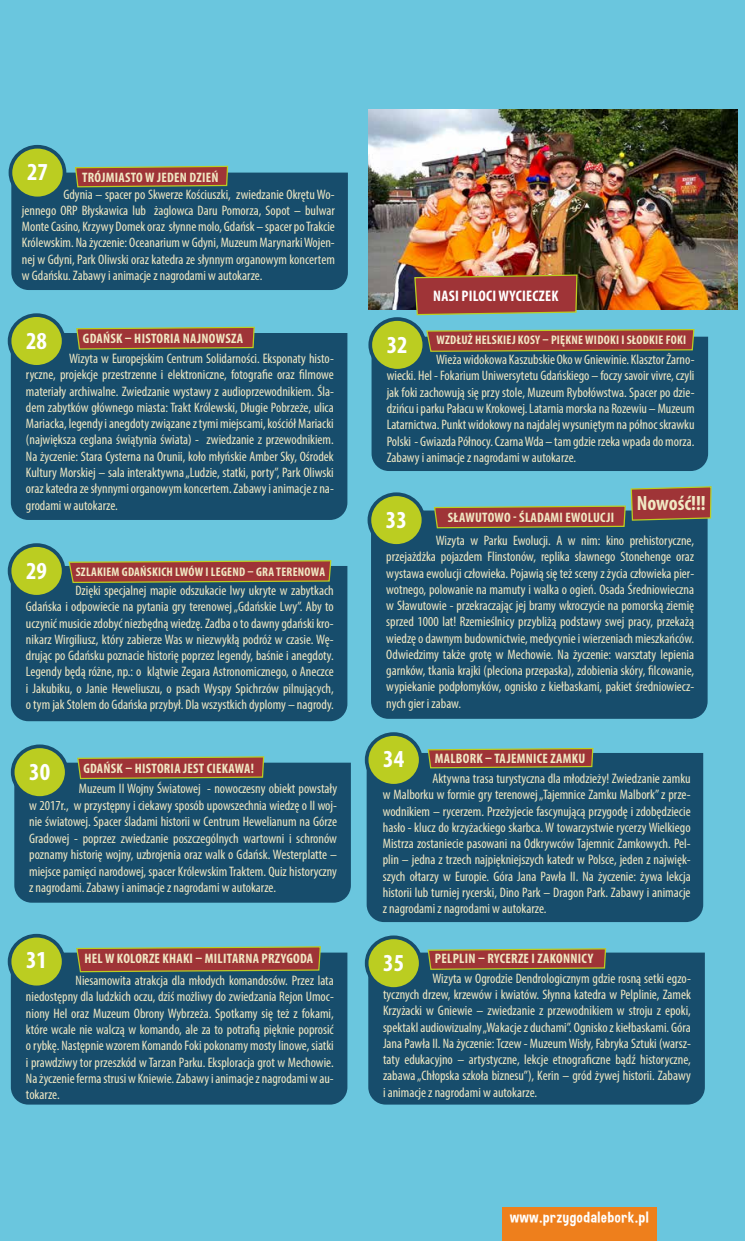
<style>
.page{position:relative;width:745px;height:1241px;background:#fff}
.page>*{position:absolute;margin:0;border:0;box-sizing:border-box;transform-origin:0 0}
.t1{font:700 condensed 24.5px "Myriad Pro";color:#fff}
.t2{font:700 condensed 20.75px "Myriad Pro";letter-spacing:-.005em;color:#f0e8c3}
.t3{font:15.75px "Dimbo";letter-spacing:.05em;color:#fff}
.t4{font:700 condensed 15.38px "Myriad Pro";letter-spacing:.02em;color:#fff}
.t5{font:condensed 13.75px/16.2px "Myriad Pro";color:#f0e8c3;text-align:justify}
.t6{font:700 condensed 13.75px "Myriad Pro";letter-spacing:.02em;color:#f0e8c3}
.t7{font:700 condensed 12.5px "Myriad Pro";letter-spacing:.02em;color:#f0e8c3}
.s1{font-size:24.5px;color:#fff}
</style>
<div class="page">
<div style="left:0;top:0;width:744px;height:1240px;background:#6ac6de"></div>
<div style="left:11px;top:566px;width:336px;height:155px;background:#174d6c"></div>
<div style="left:10px;top:545px;width:54px;height:51px;background:#bbcd21;border-radius:50%"></div>
<div style="left:8px;top:543px;width:57px;height:55px;border:4px solid #174d6c;border-radius:50%"></div>
<svg style="left:68px;top:559px;width:264px;height:24px;background:#985143"></svg>
<div style="left:11px;top:333px;width:336px;height:187px;background:#174d6c"></div>
<div style="left:10px;top:315px;width:54px;height:52px;background:#bbcd21;border-radius:50%"></div>
<div style="left:8px;top:313px;width:57px;height:55px;border:4px solid #174d6c;border-radius:50%"></div>
<svg style="left:75px;top:326px;width:180px;height:24px;background:#964f41"></svg>
<div style="left:371px;top:336px;width:336px;height:135px;background:#174d6c"></div>
<div style="left:370px;top:319px;width:54px;height:51px;background:#bbcd21;border-radius:50%"></div>
<div style="left:368px;top:317px;width:58px;height:55px;border:4px solid #174d6c;border-radius:50%"></div>
<svg style="left:425px;top:328px;width:269px;height:24px;background:#985043"></svg>
<div style="left:11px;top:952px;width:336px;height:152px;background:#174d6c"></div>
<div style="left:10px;top:935px;width:54px;height:52px;background:#bbcd21;border-radius:50%"></div>
<div style="left:8px;top:933px;width:57px;height:56px;border:4px solid #174d6c;border-radius:50%"></div>
<svg style="left:75px;top:945px;width:246px;height:27px;background:#994f43"></svg>
<div style="left:368px;top:952px;width:336px;height:152px;background:#174d6c"></div>
<div style="left:366px;top:937px;width:54px;height:51px;background:#bbcd21;border-radius:50%"></div>
<div style="left:364px;top:935px;width:58px;height:55px;border:4px solid #174d6c;border-radius:50%"></div>
<svg style="left:426px;top:947px;width:180px;height:23px;background:#975344"></svg>
<div style="left:366px;top:752px;width:336px;height:169px;background:#174d6c"></div>
<div style="left:366px;top:734px;width:54px;height:51px;background:#bbcd21;border-radius:50%"></div>
<div style="left:364px;top:732px;width:58px;height:55px;border:4px solid #174d6c;border-radius:50%"></div>
<svg style="left:426px;top:747px;width:167px;height:22px;background:#955343"></svg>
<div style="left:371px;top:510px;width:336px;height:208px;background:#174d6c"></div>
<div style="left:369px;top:494px;width:54px;height:52px;background:#bbcd21;border-radius:50%"></div>
<div style="left:367px;top:492px;width:58px;height:55px;border:4px solid #174d6c;border-radius:50%"></div>
<div style="left:14px;top:762px;width:336px;height:140px;background:#174d6c"></div>
<div style="left:13px;top:746px;width:54px;height:51px;background:#bbcd21;border-radius:50%"></div>
<div style="left:11px;top:744px;width:58px;height:55px;border:4px solid #174d6c;border-radius:50%"></div>
<svg style="left:76px;top:755px;width:189px;height:24px;background:#985244"></svg>
<div style="left:11px;top:172px;width:336px;height:118px;background:#174d6c"></div>
<div style="left:10px;top:147px;width:54px;height:51px;background:#bbcd21;border-radius:50%"></div>
<div style="left:9px;top:145px;width:57px;height:55px;border:4px solid #174d6c;border-radius:50%"></div>
<svg style="left:74px;top:165px;width:155px;height:23px;background:#955142"></svg>
<img style="left:368px;top:110px;width:368px;height:199px">
<svg style="left:413px;top:274px;width:165px;height:42px;background:#9d483d"></svg>
<svg style="left:433px;top:485px;width:278px;height:44px;background:#807577"></svg>
<div style="left:501px;top:1206px;width:155px;height:34px;background:#ee7f1c"></div>
<h1 class="t1" style="left:27px;top:157px;width:22px">27</h1>
<p class="t6" style="left:82px;top:169px;width:138px">TRÓJMIASTO W JEDEN DZIEŃ</p>
<p class="t5" style="left:22px;top:186px;width:314px;text-indent:42px">Gdynia – spacer po Skwerze Kościuszki, zwiedzanie Okrętu Wo&shy;jennego ORP Błyskawica lub żaglowca Daru Pomorza, Sopot – bulwar Monte Casino, Krzywy Domek oraz słynne molo, Gdańsk – spacer po Trakcie Królewskim. Na życzenie: Oceanarium w Gdyni, Muzeum Marynarki Wojen&shy;nej w Gdyni, Park Oliwski oraz katedra ze słynnym organowym koncertem w Gdańsku. Zabawy i animacje z nagrodami w autokarze.</p>
<h1 class="t1" style="left:26px;top:325px;width:22px">28</h1>
<p class="t6" style="left:83px;top:330px;width:162px">GDAŃSK – HISTORIA NAJNOWSZA</p>
<p class="t5" style="left:26px;top:350px;width:309px;text-indent:43px">Wizyta w Europejskim Centrum Solidarności. Eksponaty histo&shy;ryczne, projekcje przestrzenne i elektroniczne, fotografie oraz filmowe materiały archiwalne. Zwiedzanie wystawy z audioprzewodnikiem. Śla&shy;dem zabytków głównego miasta: Trakt Królewski, Długie Pobrzeże, ulica Mariacka, legendy i anegdoty związane z tymi miejscami, kościół Mariacki (największa ceglana świątynia świata) - zwiedzanie z przewodnikiem.<br>Na życzenie: Stara Cysterna na Orunii, koło młyńskie Amber Sky, Ośrodek Kultury Morskiej – sala interaktywna „Ludzie, statki, porty”, Park Oliwski oraz katedra ze słynnymi organowym koncertem. Zabawy i animacje z na&shy;grodami w autokarze.</p>
<p class="t7" style="left:26px;top:564px;width:300px"><span class="s1">29</span> SZLAKIEM GDAŃSKICH LWÓW I LEGEND – GRA TERENOWA</p>
<p class="t5" style="left:26px;top:582px;width:309px;text-indent:50px">Dzięki specjalnej mapie odszukacie lwy ukryte w zabytkach Gdańska i odpowiecie na pytania gry terenowej „Gdańskie Lwy”. Aby to uczynić musicie zdobyć niezbędną wiedzę. Zadba o to dawny gdański kro&shy;nikarz Wirgiliusz, który zabierze Was w niezwykłą podróż w czasie. Wę&shy;drując po Gdańsku poznacie historię poprzez legendy, baśnie i anegdoty.<br>Legendy będą różne, np.: o klątwie Zegara Astronomicznego, o Aneczce i Jakubiku, o Janie Heweliuszu, o psach Wyspy Spichrzów pilnujących, o tym jak Stolem do Gdańska przybył. Dla wszystkich dyplomy – nagrody.</p>
<h1 class="t1" style="left:29px;top:756px;width:22px">30</h1>
<p class="t6" style="left:83px;top:759px;width:172px">GDAŃSK – HISTORIA JEST CIEKAWA!</p>
<p class="t5" style="left:29px;top:780px;width:309px;text-indent:50px">Muzeum II Wojny Światowej - nowoczesny obiekt powstały w 2017r., w przystępny i ciekawy sposób upowszechnia wiedzę o II woj&shy;nie światowej. Spacer śladami historii w Centrum Hewelianum na Górze Gradowej - poprzez zwiedzanie poszczególnych wartowni i schronów poznamy historię wojny, uzbrojenia oraz walk o Gdańsk. Westerplatte – miejsce pamięci narodowej, spacer Królewskim Traktem. Quiz historyczny z nagrodami. Zabawy i animacje z nagrodami w autokarze.</p>
<h1 class="t1" style="left:26px;top:944px;width:22px">31</h1>
<p class="t6" style="left:84px;top:949px;width:230px">HEL W KOLORZE KHAKI – MILITARNA PRZYGODA</p>
<p class="t5" style="left:26px;top:972px;width:309px;text-indent:50px">Niesamowita atrakcja dla młodych komandosów. Przez lata niedostępny dla ludzkich oczu, dziś możliwy do zwiedzania Rejon Umoc&shy;niony Hel oraz Muzeum Obrony Wybrzeża. Spotkamy się też z fokami, które wcale nie walczą w komando, ale za to potrafią pięknie poprosić o rybkę. Następnie wzorem Komando Foki pokonamy mosty linowe, siatki i prawdziwy tor przeszkód w Tarzan Parku. Eksploracja grot w Mechowie.<br>Na życzenie ferma strusi w Kniewie. Zabawy i animacje z nagrodami w au&shy;tokarze.</p>
<p class="t4" style="left:433px;top:286px;width:127px">NASI PILOCI WYCIECZEK</p>
<p class="t7" style="left:386px;top:332px;width:301px"><span class="s1">32</span> WZDŁUŻ HELSKIEJ KOSY – PIĘKNE WIDOKI I SŁODKIE FOKI</p>
<p class="t5" style="left:386px;top:351px;width:309px;text-indent:50px">Wieża widokowa Kaszubskie Oko w Gniewinie. Klasztor Żarno&shy;wiecki. Hel - Fokarium Uniwersytetu Gdańskiego – foczy savoir vivre, czyli jak foki zachowują się przy stole, Muzeum Rybołówstwa. Spacer po dzie&shy;dzińcu i parku Pałacu w Krokowej. Latarnia morska na Rozewiu – Muzeum Latarnictwa. Punkt widokowy na najdalej wysuniętym na północ skrawku Polski - Gwiazda Północy. Czarna Wda – tam gdzie rzeka wpada do morza.<br>Zabawy i animacje z nagrodami w autokarze.</p>
<h2 class="t2" style="left:636px;top:490px;width:70px">Nowość!!!</h2>
<p class="t6" style="left:447px;top:508px;width:168px">SŁAWUTOWO - ŚLADAMI EWOLUCJI</p>
<h1 class="t1" style="left:386px;top:504px;width:22px">33</h1>
<p class="t5" style="left:386px;top:532px;width:309px;text-indent:50px">Wizyta w Parku Ewolucji. A w nim: kino prehistoryczne, przejażdżka pojazdem Flinstonów, replika sławnego Stonehenge oraz wystawa ewolucji człowieka. Pojawią się też sceny z życia człowieka pier&shy;wotnego, polowanie na mamuty i walka o ogień. Osada Średniowieczna w Sławutowie - przekraczając jej bramy wkroczycie na pomorską ziemię sprzed 1000 lat! Rzemieślnicy przybliżą podstawy swej pracy, przekażą wiedzę o dawnym budownictwie, medycynie i wierzeniach mieszkańców.<br>Odwiedzimy także grotę w Mechowie. Na życzenie: warsztaty lepienia garnków, tkania krajki (pleciona przepaska), zdobienia skóry, filcowanie, wypiekanie podpłomyków, ognisko z kiełbaskami, pakiet średniowiecz&shy;nych gier i zabaw.</p>
<h1 class="t1" style="left:383px;top:743px;width:22px">34</h1>
<p class="t6" style="left:434px;top:750px;width:152px">MALBORK – TAJEMNICE ZAMKU</p>
<p class="t5" style="left:382px;top:770px;width:309px;text-indent:50px">Aktywna trasa turystyczna dla młodzieży! Zwiedzanie zamku w Malborku w formie gry terenowej „Tajemnice Zamku Malbork” z prze&shy;wodnikiem – rycerzem. Przeżyjecie fascynującą przygodę i zdobędziecie hasło - klucz do krzyżackiego skarbca. W towarzystwie rycerzy Wielkiego Mistrza zostaniecie pasowani na Odkrywców Tajemnic Zamkowych. Pel&shy;plin – jedna z trzech najpiękniejszych katedr w Polsce, jeden z najwięk&shy;szych ołtarzy w Europie. Góra Jana Pawła II. Na życzenie: żywa lekcja historii lub turniej rycerski, Dino Park – Dragon Park. Zabawy i animacje z nagrodami z nagrodami w autokarze.</p>
<h1 class="t1" style="left:383px;top:947px;width:22px">35</h1>
<p class="t6" style="left:434px;top:949px;width:160px">PELPLIN – RYCERZE I ZAKONNICY</p>
<p class="t5" style="left:383px;top:969px;width:309px;text-indent:50px">Wizyta w Ogrodzie Dendrologicznym gdzie rosną setki egzo&shy;tycznych drzew, krzewów i kwiatów. Słynna katedra w Pelplinie, Zamek Krzyżacki w Gniewie – zwiedzanie z przewodnikiem w stroju z epoki, spektakl audiowizualny „Wakacje z duchami”. Ognisko z kiełbaskami. Góra Jana Pawła II. Na życzenie: Tczew - Muzeum Wisły, Fabryka Sztuki (warsz&shy;taty edukacyjno – artystyczne, lekcje etnograficzne bądź historyczne, zabawa „Chłopska szkoła biznesu”), Kerin – gród żywej historii. Zabawy i animacje z nagrodami w autokarze.</p>
<p class="t3" style="left:509px;top:1207px;width:140px">www.przygodalebork.pl</p>
</div>
